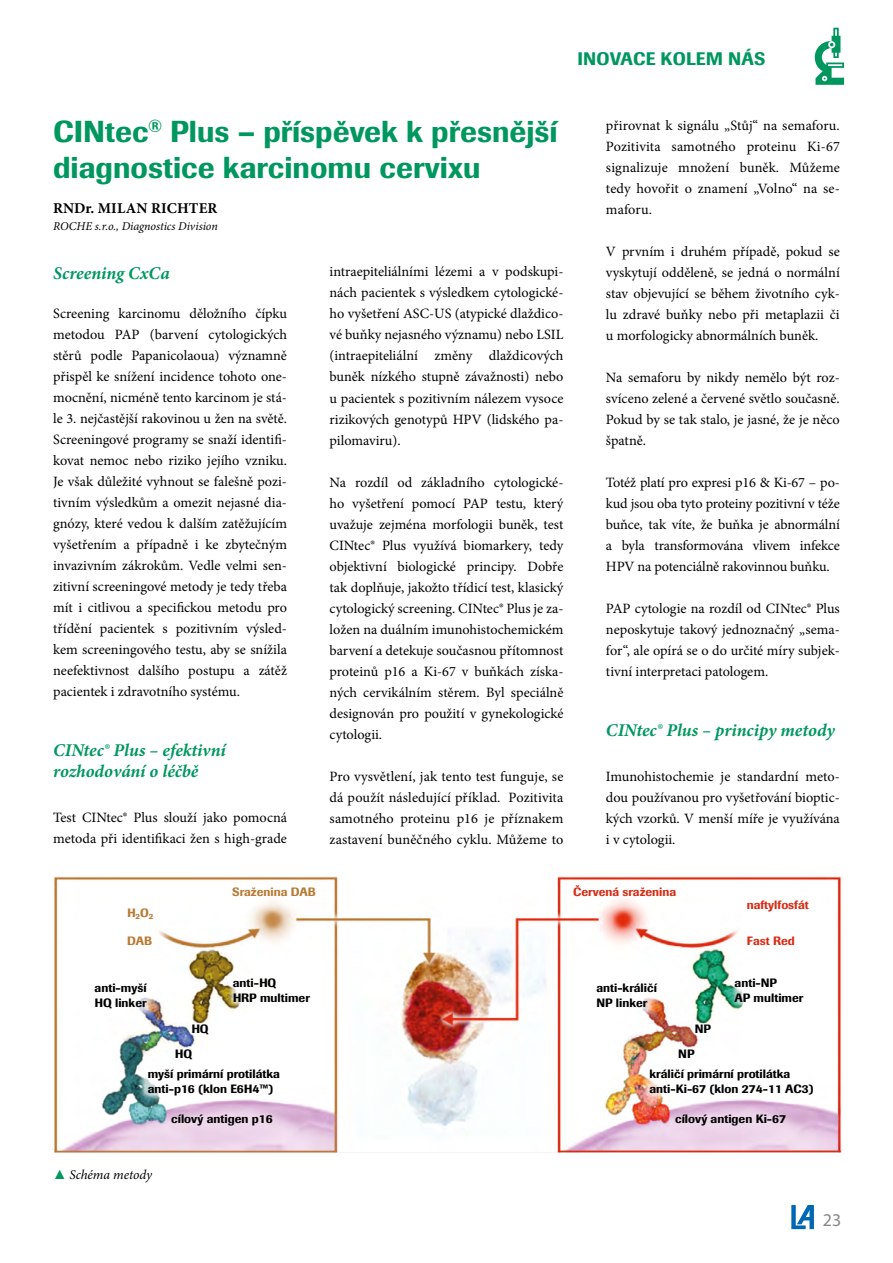
<style>
.page{position:relative;width:893px;height:1263px;background:#fff}
.page>*{position:absolute;margin:0;border:0;box-sizing:border-box;transform-origin:0 0}
.t1{font:500 30px/36px "Imago";color:#00975f}
.t2{font:italic 700 18px/21px "Minion Pro";color:#00975f}
.t3{font:500 18px "Imago";letter-spacing:.01em;color:#00975f}
.t4{font:18px "Myriad Pro";color:#878787}
.t5{font:700 15px "Minion Pro";letter-spacing:.01em;color:#000}
.t6{font:14.25px/21px "Minion Pro";color:#000;text-align:justify}
.t7{font:italic 13.5px "Minion Pro";letter-spacing:-.005em;color:#000}
.t8{font:500 12px/14.2px "Imago";color:#000}
.t9{font:500 12px "Imago";color:#d62c15}
.t10{font:italic 12px "Minion Pro";letter-spacing:-.005em;color:#000}
.t11{font:500 12px "Imago";color:#b87a33}
.s1{font-family:"Franklin Gothic";font-weight:500;font-style:normal;color:#00975f}
</style>
<div class="page">
<svg style="left:791px;top:1205px;width:23px;height:24px"></svg>
<svg style="left:815px;top:28px;width:29px;height:57px"></svg>
<img style="left:52px;top:876px;width:791px;height:276px">
<p class="t3" style="left:577px;top:47px;width:189px">INOVACE KOLEM NÁS</p>
<h1 class="t1" style="left:53px;top:113px;width:506px">CINtec<sup>®</sup> Plus – příspěvek k přesnější diagnostice karcinomu cervixu</h1>
<p class="t5" style="left:53px;top:197px;width:166px">RNDr. MILAN RICHTER</p>
<p class="t10" style="left:53px;top:218px;width:166px">ROCHE s.r.o., Diagnostics Division</p>
<p class="t2" style="left:53px;top:263px;width:118px">Screening CxCa</p>
<p class="t6" style="left:53px;top:303px;width:235px">Screening karcinomu děložního čípku metodou PAP (barvení cytologických stěrů podle Papanicolaoua) významně přispěl ke snížení incidence tohoto one&shy;mocnění, nicméně tento karcinom je stá&shy;le 3. nejčastější rakovinou u žen na světě.<br>Screeningové programy se snaží identifi&shy;kovat nemoc nebo riziko jejího vzniku.<br>Je však důležité vyhnout se falešně pozi&shy;tivním výsledkům a omezit nejasné dia&shy;gnózy, které vedou k dalším zatěžujícím vyšetřením a případně i ke zbytečným invazivním zákrokům. Vedle velmi sen&shy;zitivní screeningové metody je tedy třeba mít i citlivou a specifickou metodu pro třídění pacientek s pozitivním výsled&shy;kem screeningového testu, aby se snížila neefektivnost dalšího postupu a zátěž pacientek i zdravotního systému.</p>
<p class="t6" style="left:330px;top:261px;width:235px">intraepiteliálními lézemi a v podskupi&shy;nách pacientek s výsledkem cytologické&shy;ho vyšetření ASC-US (atypické dlaždico&shy;vé buňky nejasného významu) nebo LSIL (intraepiteliální změny dlaždicových buněk nízkého stupně závažnosti) nebo u pacientek s pozitivním nálezem vysoce rizikových genotypů HPV (lidského pa&shy;pilomaviru).</p>
<p class="t6" style="left:330px;top:471px;width:235px">Na rozdíl od základního cytologické&shy;ho vyšetření pomocí PAP testu, který uvažuje zejména morfologii buněk, test CINtec® Plus využívá biomarkery, tedy objektivní biologické principy. Dobře tak doplňuje, jakožto třídicí test, klasický cytologický screening. CINtec® Plus je za&shy;ložen na duálním imunohistochemickém barvení a detekuje současnou přítomnost proteinů p16 a Ki-67 v buňkách získa&shy;ných cervikálním stěrem. Byl speciálně designován pro použití v gynekologické cytologii.</p>
<p class="t6" style="left:330px;top:766px;width:235px">Pro vysvětlení, jak tento test funguje, se dá použít následující příklad. Pozitivita samotného proteinu p16 je příznakem zastavení buněčného cyklu. Můžeme to</p>
<p class="t2" style="left:53px;top:740px;width:174px">CINtec® Plus – efektivní rozhodování o léčbě</p>
<p class="t6" style="left:53px;top:807px;width:235px">Test CINtec® Plus slouží jako pomocná metoda při identifikaci žen s high-grade</p>
<p class="t6" style="left:606px;top:115px;width:235px">přirovnat k signálu „Stůj“ na semaforu.<br>Pozitivita samotného proteinu Ki-67 signalizuje množení buněk. Můžeme tedy hovořit o znamení „Volno“ na se&shy;maforu.</p>
<p class="t6" style="left:606px;top:241px;width:235px">V prvním i druhém případě, pokud se vyskytují odděleně, se jedná o normální stav objevující se během životního cyk&shy;lu zdravé buňky nebo při metaplazii či u morfologicky abnormálních buněk.</p>
<p class="t6" style="left:606px;top:367px;width:235px">Na semaforu by nikdy nemělo být roz&shy;svíceno zelené a červené světlo současně.<br>Pokud by se tak stalo, je jasné, že je něco špatně.</p>
<p class="t6" style="left:606px;top:472px;width:235px">Totéž platí pro expresi p16 &amp; Ki-67 – po&shy;kud jsou oba tyto proteiny pozitivní v téže buňce, tak víte, že buňka je abnormální a byla transformována vlivem infekce HPV na potenciálně rakovinnou buňku.</p>
<p class="t6" style="left:606px;top:598px;width:235px">PAP cytologie na rozdíl od CINtec® Plus neposkytuje takový jednoznačný „sema&shy;for“, ale opírá se o do určité míry subjek&shy;tivní interpretaci patologem.</p>
<p class="t2" style="left:606px;top:719px;width:230px">CINtec® Plus – principy metody</p>
<p class="t6" style="left:606px;top:765px;width:235px">Imunohistochemie je standardní meto&shy;dou používanou pro vyšetřování bioptic&shy;kých vzorků. V menší míře je využívána i v cytologii.</p>
<p class="t11" style="left:127px;top:905px;width:28px">H<sub>2</sub>O<sub>2</sub></p>
<p class="t11" style="left:127px;top:933px;width:27px">DAB</p>
<p class="t11" style="left:232px;top:884px;width:85px">Sraženina DAB</p>
<p class="t9" style="left:573px;top:884px;width:105px">Červená sraženina</p>
<p class="t9" style="left:747px;top:897px;width:63px">naftylfosfát</p>
<p class="t9" style="left:747px;top:933px;width:50px">Fast Red</p>
<p class="t8" style="left:233px;top:976px;width:79px">anti-HQ<br>HRP multimer</p>
<p class="t8" style="left:735px;top:976px;width:70px">anti-NP<br>AP multimer</p>
<p class="t8" style="left:95px;top:981px;width:54px">anti-myší<br>HQ linker</p>
<p class="t8" style="left:596px;top:981px;width:62px">anti-králičí<br>NP linker</p>
<p class="t8" style="left:191px;top:1022px;width:19px">HQ</p>
<p class="t8" style="left:695px;top:1022px;width:18px">NP</p>
<p class="t8" style="left:175px;top:1047px;width:19px">HQ</p>
<p class="t8" style="left:678px;top:1047px;width:18px">NP</p>
<p class="t8" style="left:148px;top:1067px;width:134px">myší primární protilátka anti-p16 (klon E6H4™)</p>
<p class="t8" style="left:649px;top:1067px;width:166px">králičí primární protilátka anti-Ki-67 (klon 274-11 AC3)</p>
<p class="t7" style="left:53px;top:1166px;width:100px"><span class="s1">▲</span> Schéma metody</p>
<p class="t8" style="left:171px;top:1112px;width:103px">cílový antigen p16</p>
<p class="t8" style="left:675px;top:1112px;width:113px">cílový antigen Ki-67</p>
<p class="t4" style="left:823px;top:1210px;width:20px">23</p>
</div>
